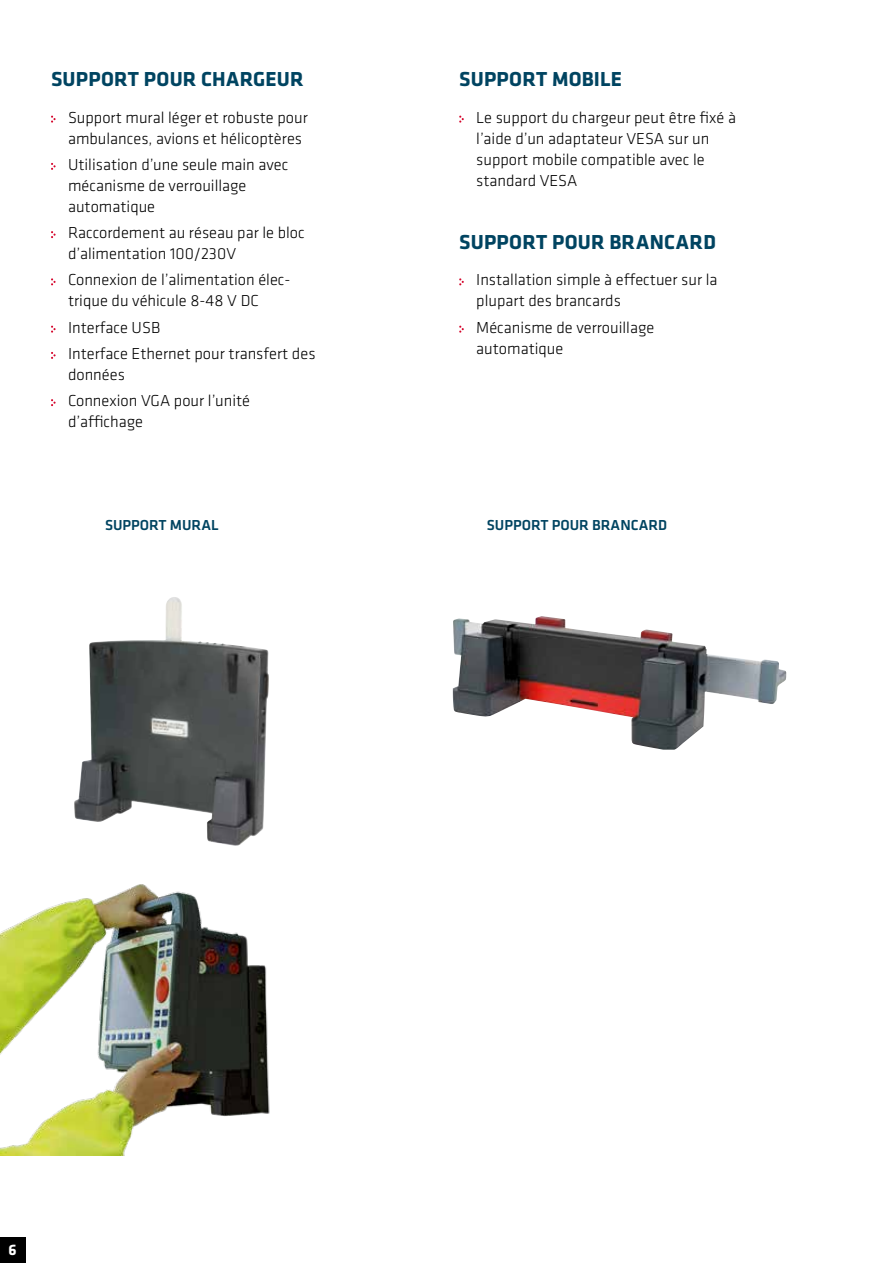
<style>
.page{position:relative;width:893px;height:1263px;background:#fff}
.page>*{position:absolute;margin:0;border:0;box-sizing:border-box;transform-origin:0 0}
.t1{font:700 21px "Klavika";letter-spacing:.01em;color:#004461}
.t2{font:300 16.5px/21px "Klavika";color:#000}
.t3{font:700 15.75px "Klavika";color:#fff}
.t4{font:500 15px "Klavika";color:#004461}
</style>
<div class="page">
<div style="left:0;top:1237px;width:25px;height:26px;background:#000"></div>
<img style="left:0;top:884px;width:270px;height:272px">
<img style="left:74px;top:597px;width:195px;height:249px">
<img style="left:453px;top:616px;width:333px;height:134px">
<svg style="left:51px;top:115px;width:5px;height:8px"></svg>
<svg style="left:51px;top:163px;width:5px;height:7px"></svg>
<svg style="left:51px;top:231px;width:5px;height:7px"></svg>
<svg style="left:51px;top:278px;width:5px;height:7px"></svg>
<svg style="left:51px;top:325px;width:5px;height:8px"></svg>
<svg style="left:51px;top:352px;width:5px;height:7px"></svg>
<svg style="left:51px;top:399px;width:5px;height:7px"></svg>
<svg style="left:459px;top:115px;width:5px;height:8px"></svg>
<svg style="left:459px;top:278px;width:5px;height:7px"></svg>
<svg style="left:459px;top:325px;width:5px;height:8px"></svg>
<p class="t1" style="left:51px;top:64px;width:254px">SUPPORT POUR CHARGEUR</p>
<p class="t2" style="left:68px;top:106px;width:241px">Support mural léger et robuste pour ambulances, avions et hélicoptères</p>
<p class="t2" style="left:68px;top:154px;width:222px">Utilisation d’une seule main avec mécanisme de verrouillage automatique</p>
<p class="t2" style="left:68px;top:222px;width:238px">Raccordement au réseau par le bloc d’alimentation 100/230V</p>
<p class="t2" style="left:68px;top:269px;width:224px">Connexion de l’alimentation élec&shy;trique du véhicule 8-48 V DC</p>
<p class="t2" style="left:68px;top:314px;width:249px;line-height:26.2px">Interface USB<br>Interface Ethernet pour transfert des</p>
<p class="t2" style="left:68px;top:361px;width:184px;line-height:26.2px">données<br>Connexion VGA pour l’unité</p>
<p class="t2" style="left:68px;top:411px;width:77px">d’affichage</p>
<p class="t1" style="left:459px;top:64px;width:164px">SUPPORT MOBILE</p>
<p class="t2" style="left:476px;top:106px;width:261px">Le support du chargeur peut être fixé à l’aide d’un adaptateur VESA sur un support mobile compatible avec le standard VESA</p>
<p class="t1" style="left:459px;top:226px;width:258px">SUPPORT POUR BRANCARD</p>
<p class="t2" style="left:476px;top:269px;width:243px">Installation simple à effectuer sur la plupart des brancards</p>
<p class="t2" style="left:476px;top:316px;width:180px">Mécanisme de verrouillage automatique</p>
<p class="t4" style="left:105px;top:515px;width:115px">SUPPORT MURAL</p>
<p class="t4" style="left:487px;top:515px;width:182px">SUPPORT POUR BRANCARD</p>
<p class="t3" style="left:9px;top:1239px;width:10px">6</p>
</div>
